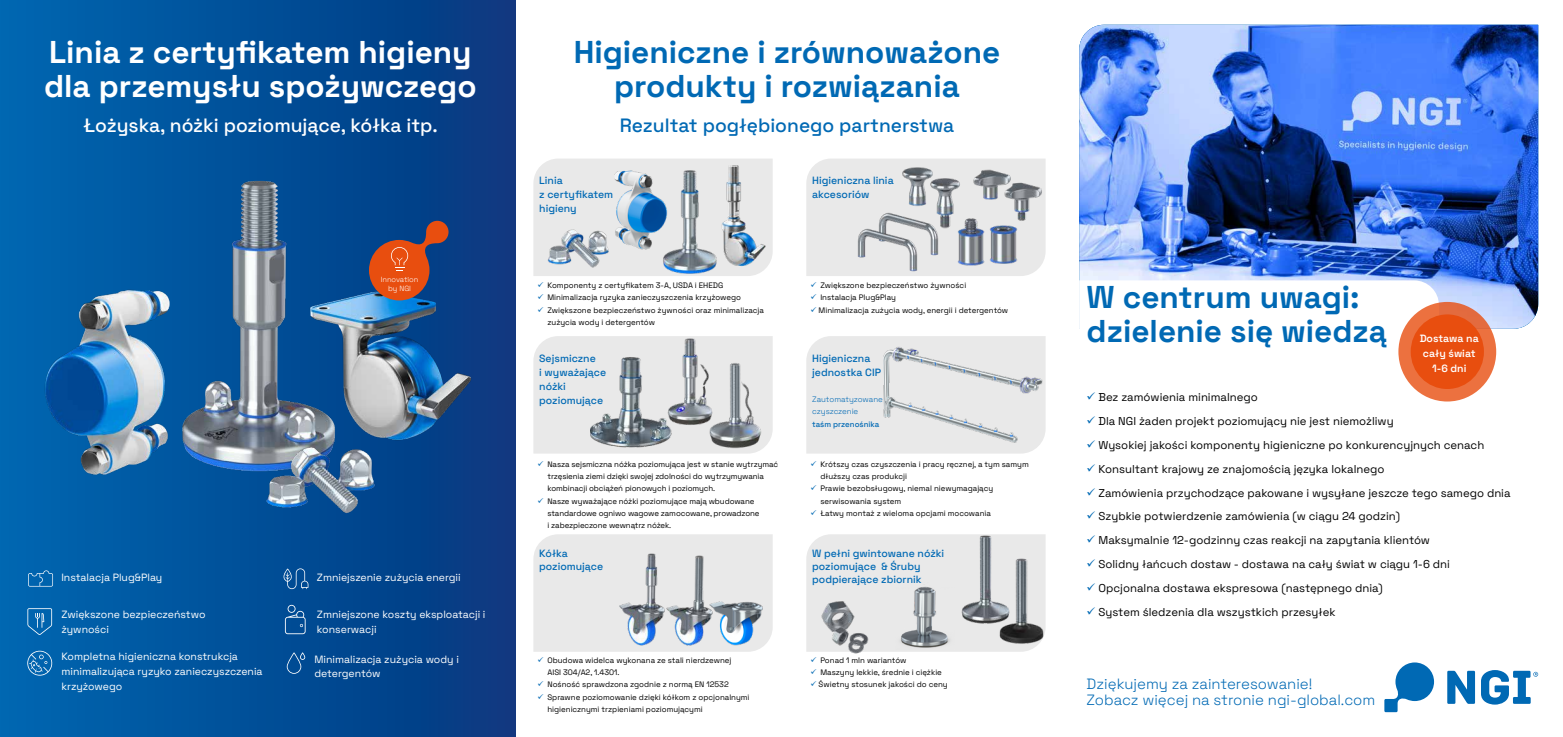
<style>
.page{position:relative;width:1563px;height:737px;background:#fff}
.page>*{position:absolute;margin:0;border:0;box-sizing:border-box;transform-origin:0 0}
.t1{font:700 31.5px/33.2px "Space Grotesk";color:#0069b4;text-align:center}
.t2{font:700 31.5px/33.2px "Space Grotesk";color:#fff}
.t3{font:500 19.25px "Space Grotesk";color:#fff}
.t4{font:500 19.25px "Space Grotesk";color:#0069b4}
.t5{font:300 14.88px/15.6px "Space Grotesk";color:#0069b4}
.t6{font:11.38px "Space Grotesk";color:#000}
.t7{font:10.5px/14.5px "Space Grotesk";color:#fff}
.t8{font:500 10.5px/14px "Space Grotesk";color:#0069b4}
.t9{font:600 10.5px/14.9px "Space Grotesk";color:#fff;text-align:center}
.t10{font:7.88px/12.2px "Space Grotesk";color:#000}
.t11{font:300 7.88px/12.2px "Space Grotesk";color:#0069b4}
.t12{font:500 7.88px "Space Grotesk";color:#0069b4}
.t13{font:300 7.52px/8.6px "Space Grotesk";color:#fff;text-align:center}
.s1{color:#0069b4}
</style>
<div class="page">
<div style="left:806px;top:159px;width:239px;height:117px;background:#e9e9e9"></div>
<svg style="left:1447px;top:670px;width:28px;height:34px"></svg>
<svg style="left:1481px;top:670px;width:57px;height:34px"></svg>
<svg style="left:1384px;top:662px;width:50px;height:50px"></svg>
<img style="left:1079px;top:25px;width:459px;height:304px">
<svg style="left:1079px;top:280px;width:360px;height:49px"></svg>
<div style="left:0;top:0;width:515px;height:737px;background:linear-gradient(to right,#0067b1,#07387f)"></div>
<svg style="left:27px;top:608px;width:25px;height:27px"></svg>
<svg style="left:287px;top:652px;width:18px;height:21px"></svg>
<svg style="left:27px;top:650px;width:25px;height:25px"></svg>
<svg style="left:283px;top:568px;width:25px;height:21px"></svg>
<svg style="left:285px;top:605px;width:21px;height:29px"></svg>
<svg style="left:28px;top:570px;width:25px;height:16px"></svg>
<img style="left:144px;top:171px;width:232px;height:317px">
<img style="left:254px;top:430px;width:127px;height:87px">
<img style="left:31px;top:208px;width:182px;height:308px">
<img style="left:277px;top:219px;width:207px;height:279px">
<svg style="left:369px;top:221px;width:79px;height:79px;background:#7f4b4b"></svg>
<div style="left:806px;top:534px;width:239px;height:117px;background:#e9e9e9"></div>
<div style="left:806px;top:336px;width:239px;height:117px;background:#e9e9e9"></div>
<img style="left:949px;top:534px;width:72px;height:91px">
<img style="left:987px;top:552px;width:59px;height:92px">
<img style="left:872px;top:344px;width:174px;height:101px">
<img style="left:808px;top:593px;width:84px;height:61px">
<div style="left:533px;top:159px;width:240px;height:117px;background:#e9e9e9"></div>
<img style="left:649px;top:159px;width:65px;height:117px">
<img style="left:596px;top:159px;width:91px;height:107px">
<img style="left:714px;top:159px;width:55px;height:117px">
<div style="left:533px;top:336px;width:240px;height:117px;background:#e9e9e9"></div>
<img style="left:591px;top:336px;width:106px;height:118px">
<img style="left:659px;top:336px;width:77px;height:98px">
<img style="left:700px;top:359px;width:73px;height:92px">
<div style="left:533px;top:534px;width:240px;height:117px;background:#e9e9e9"></div>
<img style="left:609px;top:548px;width:40px;height:104px">
<img style="left:649px;top:534px;width:74px;height:118px">
<img style="left:706px;top:593px;width:61px;height:54px">
<img style="left:541px;top:220px;width:71px;height:49px">
<img style="left:895px;top:578px;width:59px;height:71px">
<img style="left:874px;top:210px;width:68px;height:56px">
<img style="left:853px;top:226px;width:68px;height:50px">
<img style="left:885px;top:159px;width:65px;height:59px">
<img style="left:913px;top:174px;width:47px;height:56px">
<img style="left:960px;top:159px;width:56px;height:51px">
<img style="left:993px;top:179px;width:51px;height:47px">
<img style="left:947px;top:210px;width:61px;height:66px">
<img style="left:974px;top:215px;width:59px;height:59px">
<div style="left:1398px;top:302px;width:98px;height:99px;background:#ec713f;border-radius:50%"></div>
<div style="left:1410px;top:314px;width:74px;height:75px;background:#e84e0f;border-radius:50%"></div>
<h1 class="t2" style="left:44px;top:34px;width:434px">Linia z certyfikatem higieny dla przemysłu spożywczego</h1>
<h2 class="t3" style="left:84px;top:111px;width:356px">Łożyska, nóżki poziomujące, kółka itp.</h2>
<p class="t13" style="left:381px;top:275px;width:39px">Innovation by NGI</p>
<h3 class="t7" style="left:61px;top:569px;width:102px">Instalacja Plug&amp;Play</h3>
<h3 class="t7" style="left:61px;top:607px;width:146px">Zwiększone bezpieczeństwo żywności</h3>
<h3 class="t7" style="left:61px;top:649px;width:203px">Kompletna higieniczna konstrukcja minimalizująca ryzyko zanieczyszczenia krzyżowego</h3>
<h3 class="t7" style="left:317px;top:569px;width:145px">Zmniejszenie zużycia energii</h3>
<h3 class="t7" style="left:317px;top:607px;width:170px">Zmniejszone koszty eksploatacji i konserwacji</h3>
<h3 class="t7" style="left:314px;top:651px;width:146px">Minimalizacja zużycia wody i detergentów</h3>
<h1 class="t1" style="left:574px;top:34px;width:428px">Higieniczne i zrównoważone produkty i rozwiązania</h1>
<h2 class="t4" style="left:620px;top:111px;width:336px">Rezultat pogłębionego partnerstwa</h2>
<h3 class="t8" style="left:539px;top:173px;width:75px">Linia<br>z certyfikatem higieny</h3>
<p class="t10" style="left:537px;top:279px;width:187px"><span class="s1">✓</span> Komponenty z certyfikatem 3-A, USDA i EHEDG</p>
<p class="t10" style="left:537px;top:291px;width:205px"><span class="s1">✓</span> Minimalizacja ryzyka zanieczyszczenia krzyżowego</p>
<p class="t10" style="left:547px;top:303px;width:218px;text-indent:-10px"><span class="s1">✓</span> Zwiększone bezpieczeństwo żywności oraz minimalizacja zużycia wody i detergentów</p>
<h3 class="t8" style="left:539px;top:351px;width:68px">Sejsmiczne<br>i wyważające nóżki poziomujące</h3>
<p class="t10" style="left:547px;top:457px;width:232px;text-indent:-10px"><span class="s1">✓</span> Nasza sejsmiczna nóżka poziomująca jest w stanie wytrzymać trzęsienia ziemi dzięki swojej zdolności do wytrzymywania kombinacji obciążeń pionowych i poziomych.</p>
<p class="t10" style="left:547px;top:494px;width:214px;text-indent:-10px"><span class="s1">✓</span> Nasze wyważające nóżki poziomujące mają wbudowane standardowe ogniwo wagowe zamocowane, prowadzone i zabezpieczone wewnątrz nóżek.</p>
<h3 class="t8" style="left:539px;top:546px;width:65px;line-height:13.1px">Kółka poziomujące</h3>
<p class="t10" style="left:547px;top:653px;width:186px;text-indent:-10px"><span class="s1">✓</span> Obudowa widelca wykonana ze stali nierdzewnej<br>AISI 304/A2, 1.4301.</p>
<p class="t10" style="left:537px;top:678px;width:193px"><span class="s1">✓</span> Nośność sprawdzona zgodnie z normą EN 12532</p>
<p class="t10" style="left:547px;top:690px;width:204px;text-indent:-10px"><span class="s1">✓</span> Sprawne poziomowanie dzięki kółkom z opcjonalnymi higienicznymi trzpieniami poziomującymi</p>
<h3 class="t8" style="left:812px;top:173px;width:83px">Higieniczna linia akcesoriów</h3>
<p class="t10" style="left:810px;top:279px;width:157px"><span class="s1">✓</span> Zwiększone bezpieczeństwo żywności</p>
<p class="t10" style="left:810px;top:291px;width:87px"><span class="s1">✓</span> Instalacja Plug&amp;Play</p>
<p class="t10" style="left:810px;top:303px;width:199px"><span class="s1">✓</span> Minimalizacja zużycia wody, energii i detergentów</p>
<h3 class="t8" style="left:812px;top:351px;width:70px">Higieniczna jednostka CIP</h3>
<p class="t11" style="left:812px;top:393px;width:72px">Zautomatyzowane czyszczenie</p>
<p class="t12" style="left:812px;top:418px;width:69px">taśm przenośnika</p>
<p class="t10" style="left:820px;top:457px;width:210px;text-indent:-10px"><span class="s1">✓</span> Krótszy czas czyszczenia i pracy ręcznej, a tym samym dłuższy czas produkcji</p>
<p class="t10" style="left:820px;top:482px;width:174px;text-indent:-10px"><span class="s1">✓</span> Prawie bezobsługowy, niemal niewymagający serwisowania system</p>
<p class="t10" style="left:810px;top:506px;width:182px"><span class="s1">✓</span> Łatwy montaż z wieloma opcjami mocowania</p>
<h3 class="t8" style="left:812px;top:546px;width:134px;line-height:13.1px">W pełni gwintowane nóżki poziomujące &amp; Śruby podpierające zbiornik</h3>
<p class="t10" style="left:810px;top:653px;width:98px"><span class="s1">✓</span> Ponad 1 mln wariantów</p>
<p class="t10" style="left:810px;top:666px;width:133px"><span class="s1">✓</span> Maszyny lekkie, średnie i ciężkie</p>
<p class="t10" style="left:810px;top:678px;width:139px"><span class="s1">✓</span> Świetny stosunek jakości do ceny</p>
<h1 class="t1" style="left:1086px;top:279px;width:302px;text-align:left">W centrum uwagi: dzielenie się wiedzą</h1>
<h3 class="t9" style="left:1419px;top:330px;width:61px">Dostawa na cały świat<br>1-6 dni</h3>
<h3 class="t6" style="left:1086px;top:388px;width:173px"><span class="s1">✓</span> Bez zamówienia minimalnego</h3>
<h3 class="t6" style="left:1086px;top:412px;width:308px"><span class="s1">✓</span> Dla NGI żaden projekt poziomujący nie jest niemożliwy</h3>
<h3 class="t6" style="left:1086px;top:436px;width:399px"><span class="s1">✓</span> Wysokiej jakości komponenty higieniczne po konkurencyjnych cenach</h3>
<h3 class="t6" style="left:1086px;top:460px;width:299px"><span class="s1">✓</span> Konsultant krajowy ze znajomością języka lokalnego</h3>
<h3 class="t6" style="left:1086px;top:484px;width:425px"><span class="s1">✓</span> Zamówienia przychodzące pakowane i wysyłane jeszcze tego samego dnia</h3>
<h3 class="t6" style="left:1086px;top:508px;width:315px"><span class="s1">✓</span> Szybkie potwierdzenie zamówienia (w ciągu 24 godzin)</h3>
<h3 class="t6" style="left:1086px;top:532px;width:345px"><span class="s1">✓</span> Maksymalnie 12-godzinny czas reakcji na zapytania klientów</h3>
<h3 class="t6" style="left:1086px;top:556px;width:365px"><span class="s1">✓</span> Solidny łańcuch dostaw - dostawa na cały świat w ciągu 1-6 dni</h3>
<h3 class="t6" style="left:1086px;top:580px;width:298px"><span class="s1">✓</span> Opcjonalna dostawa ekspresowa (następnego dnia)</h3>
<h3 class="t6" style="left:1086px;top:604px;width:250px"><span class="s1">✓</span> System śledzenia dla wszystkich przesyłek</h3>
<h3 class="t5" style="left:1086px;top:675px;width:290px">Dziękujemy za zainteresowanie!<br>Zobacz więcej na stronie ngi-global.com</h3>
</div>
